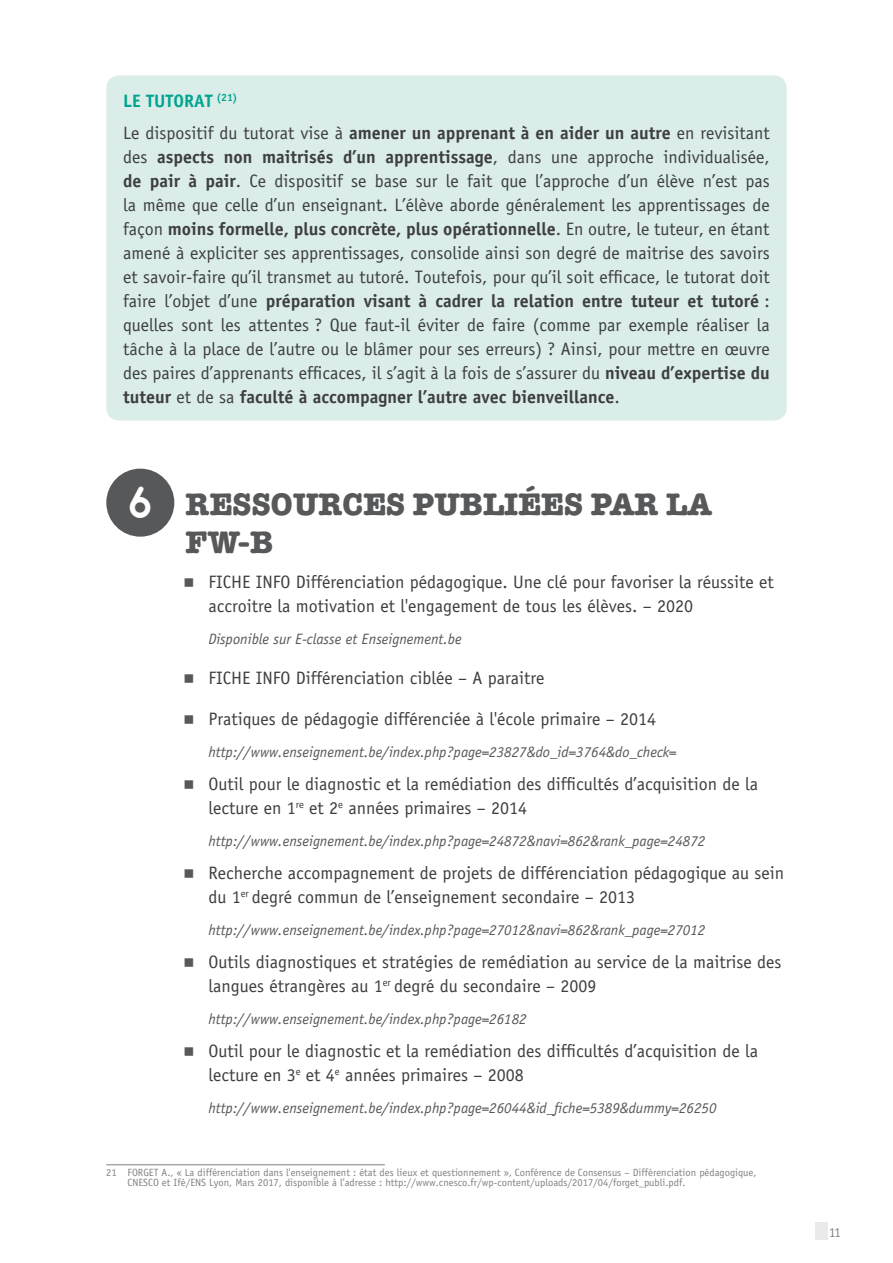
<style>
.page{position:relative;width:893px;height:1263px;background:#fff}
.page>*{position:absolute;margin:0;border:0;box-sizing:border-box;transform-origin:0 0}
.t1{font:700 45px "Odin";color:#fff}
.t2{font:700 31.5px/37.5px "American Typewriter";color:#57585a}
.t3{font:18px/24px "Evalex Sans";color:#3e3e3f}
.t4{font:italic 15px "Evalex Sans";color:#57585a}
.t5{font:13.5px "Evalex Sans";color:#808285}
.t6{font:10.5px/10.5px "Evalex Sans";color:#808285}
.s1{font-weight:700;color:#00a590}
.s2{font-weight:700}
</style>
<div class="page">
<div style="left:106px;top:75px;width:681px;height:345px;background:#daede9;border-radius:13px"></div>
<div style="left:106px;top:469px;width:68px;height:68px;background:#57585a;border-radius:50%"></div>
<hr style="left:106px;top:1164px;width:279px;height:1px;background:#a8a9ad">
<div style="left:815px;top:1222px;width:12px;height:17px;background:#eaeaeb"></div>
<p class="t3" style="left:123px;top:85px;width:648px;line-height:32.5px"><span class="s1">LE TUTORAT</span> <sup>(21)<br></sup>Le dispositif du tutorat vise à <span class="s2">amener un apprenant à en aider un autre</span> en revisitant</p>
<p class="t3" style="left:123px;top:145px;width:648px;text-align:justify">des <span class="s2">aspects non maitrisés d’un apprentissage</span>, dans une approche individualisée, <span class="s2">de pair à pair</span>. Ce dispositif se base sur le fait que l’approche d’un élève n’est pas la même que celle d’un enseignant. L’élève aborde généralement les apprentissages de façon <span class="s2">moins formelle, plus concrète, plus opérationnelle</span>. En outre, le tuteur, en étant amené à expliciter ses apprentissages, consolide ainsi son degré de maitrise des savoirs et savoir‑faire qu’il transmet au tutoré. Toutefois, pour qu’il soit efficace, le tutorat doit faire l’objet d’une <span class="s2">préparation visant à cadrer la relation entre tuteur et tutoré</span> : quelles sont les attentes ? Que faut-il éviter de faire (comme par exemple réaliser la tâche à la place de l’autre ou le blâmer pour ses erreurs) ? Ainsi, pour mettre en œuvre des paires d’apprenants efficaces, il s’agit à la fois de s’assurer du <span class="s2">niveau d’expertise du tuteur</span> et de sa <span class="s2">faculté à accompagner l’autre avec bienveillance</span>.</p>
<p class="t1" style="left:128px;top:476px;width:26px">6</p>
<p class="t2" style="left:186px;top:486px;width:528px">RESSOURCES PUBLIÉES PAR LA<br>FW-B</p>
<p class="t3" style="left:208px;top:570px;width:567px">FICHE INFO Différenciation pédagogique. Une clé pour favoriser la réussite et accroitre la motivation et l'engagement de tous les élèves. – 2020</p>
<p class="t4" style="left:208px;top:630px;width:255px">Disponible sur E-classe et Enseignement.be</p>
<p class="t3" style="left:208px;top:666px;width:338px">FICHE INFO Différenciation ciblée – A paraitre</p>
<p class="t3" style="left:208px;top:707px;width:449px">Pratiques de pédagogie différenciée à l'école primaire – 2014</p>
<p class="t4" style="left:208px;top:743px;width:470px">http://www.enseignement.be/index.php?page=23827&amp;do_id=3764&amp;do_check=</p>
<p class="t3" style="left:208px;top:772px;width:551px">Outil pour le diagnostic et la remédiation des difficultés d’acquisition de la lecture en 1<sup>re</sup> et 2<sup>e</sup> années primaires – 2014</p>
<p class="t4" style="left:208px;top:832px;width:499px">http://www.enseignement.be/index.php?page=24872&amp;navi=862&amp;rank_page=24872</p>
<p class="t3" style="left:208px;top:861px;width:577px">Recherche accompagnement de projets de différenciation pédagogique au sein du 1<sup>er</sup> degré commun de l’enseignement secondaire – 2013</p>
<p class="t4" style="left:208px;top:921px;width:499px">http://www.enseignement.be/index.php?page=27012&amp;navi=862&amp;rank_page=27012</p>
<p class="t3" style="left:208px;top:950px;width:575px">Outils diagnostiques et stratégies de remédiation au service de la maitrise des langues étrangères au 1<sup>er</sup> degré du secondaire – 2009</p>
<p class="t4" style="left:208px;top:1010px;width:320px">http://www.enseignement.be/index.php?page=26182</p>
<p class="t3" style="left:208px;top:1039px;width:551px">Outil pour le diagnostic et la remédiation des difficultés d’acquisition de la lecture en 3<sup>e</sup> et 4<sup>e</sup> années primaires – 2008</p>
<p class="t4" style="left:208px;top:1099px;width:510px">http://www.enseignement.be/index.php?page=26044&amp;id_fiche=5389&amp;dummy=26250</p>
<p class="t6" style="left:128px;top:1167px;width:630px;text-indent:-21px">21 FORGET A., « La différenciation dans l'enseignement : état des lieux et questionnement », Conférence de Consensus – Différenciation pédagogique,<br>CNESCO et Ifé/ENS Lyon, Mars 2017, disponible à l’adresse : http://www.cnesco.fr/wp-content/uploads/2017/04/forget_publi.pdf.</p>
<p class="t5" style="left:829px;top:1224px;width:14px">11</p>
</div>
